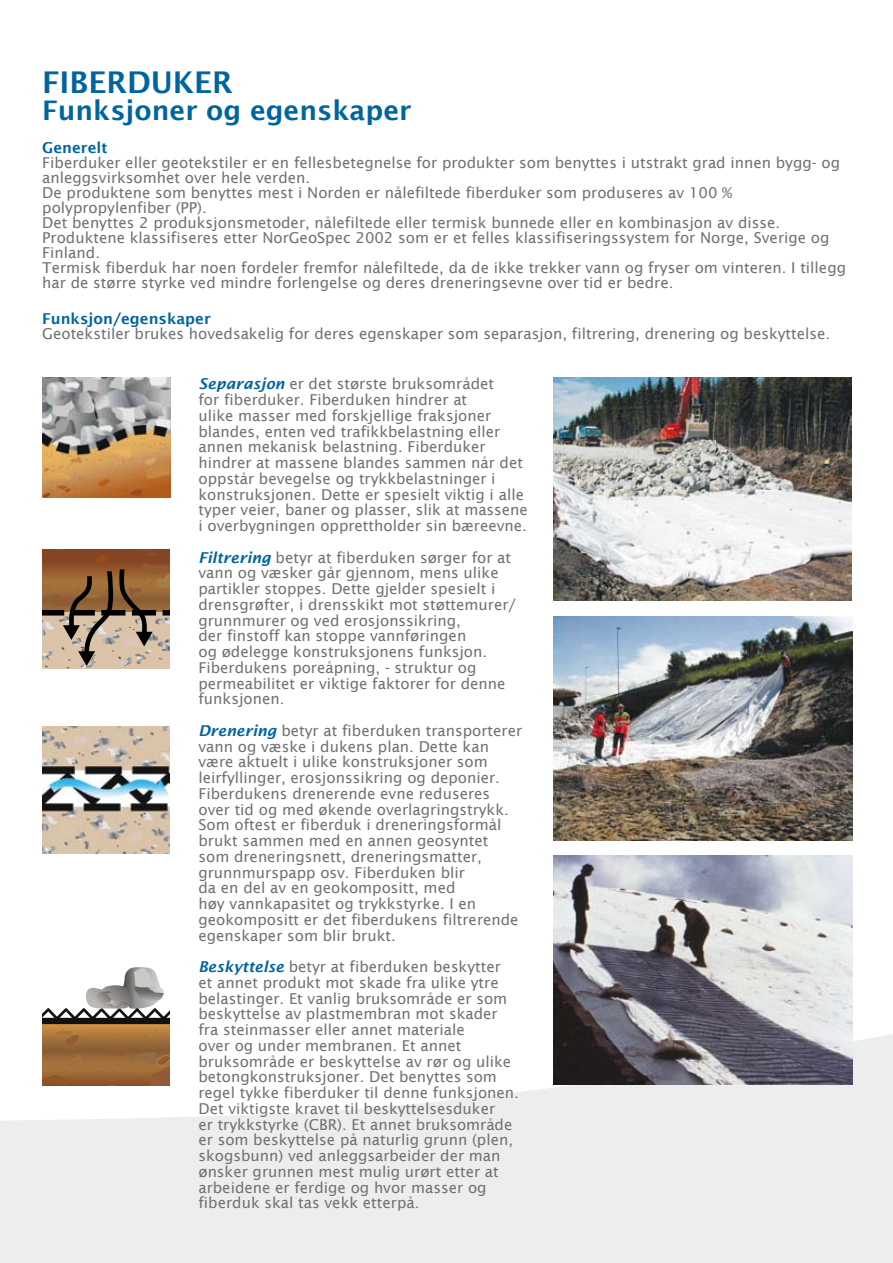
<style>
.page{position:relative;width:893px;height:1263px;background:#fff}
.page>*{position:absolute;margin:0;border:0;box-sizing:border-box;transform-origin:0 0}
.t1{font:600 30px "Lucida Sans";color:#00649f}
.t2{font:600 27px "Lucida Sans";color:#00649f}
.t3{font:15px/15.8px "Lucida Sans";color:#707173}
.t4{font:600 15px "Lucida Sans";color:#00649f}
.s1{font-weight:600;font-style:italic;color:#00649f}
</style>
<div class="page">
<svg style="left:0;top:967px;width:892px;height:296px;fill:#eceded"></svg>
<svg style="left:892px;top:1034px;width:1px;height:229px"></svg>
<img style="left:554px;top:378px;width:298px;height:223px">
<img style="left:554px;top:616px;width:299px;height:224px">
<img style="left:554px;top:855px;width:299px;height:230px">
<img style="left:42px;top:378px;width:129px;height:119px">
<svg style="left:42px;top:549px;width:128px;height:119px;background:#9a785a"></svg>
<svg style="left:42px;top:967px;width:128px;height:118px"></svg>
<img style="left:42px;top:727px;width:128px;height:127px">
<h1 class="t1" style="left:42px;top:65px;width:192px">FIBERDUKER</h1>
<h2 class="t2" style="left:42px;top:95px;width:371px">Funksjoner og egenskaper</h2>
<p class="t4" style="left:42px;top:139px;width:67px">Generelt</p>
<p class="t3" style="left:42px;top:155px;width:805px;line-height:15px">Fiberduker eller geotekstiler er en fellesbetegnelse for produkter som benyttes i utstrakt grad innen bygg- og anleggsvirksomhet over hele verden.<br>De produktene som benyttes mest i Norden er nålefiltede fiberduker som produseres av 100 % polypropylenfiber (PP).<br>Det benyttes 2 produksjonsmetoder, nålefiltede eller termisk bunnede eller en kombinasjon av disse.<br>Produktene klassifiseres etter NorGeoSpec 2002 som er et felles klassifiseringssystem for Norge, Sverige og Finland.<br>Termisk fiberduk har noen fordeler fremfor nålefiltede, da de ikke trekker vann og fryser om vinteren. I tillegg har de større styrke ved mindre forlengelse og deres dreneringsevne over tid er bedre.</p>
<p class="t4" style="left:42px;top:310px;width:170px">Funksjon/egenskaper</p>
<p class="t3" style="left:42px;top:326px;width:789px">Geotekstiler brukes hovedsakelig for deres egenskaper som separasjon, filtrering, drenering og beskyttelse.</p>
<p class="t3" style="left:198px;top:376px;width:331px"><span class="s1">Separasjon</span> er det største bruksområdet<br>for fiberduker. Fiberduken hindrer at<br>ulike masser med forskjellige fraksjoner blandes, enten ved trafikkbelastning eller annen mekanisk belastning. Fiberduker hindrer at massene blandes sammen når det oppstår bevegelse og trykkbelastninger i konstruksjonen. Dette er spesielt viktig i alle typer veier, baner og plasser, slik at massene i overbygningen opprettholder sin bæreevne.</p>
<p class="t3" style="left:198px;top:549px;width:319px"><span class="s1">Filtrering</span> betyr at fiberduken sørger for at vann og væsker går gjennom, mens ulike partikler stoppes. Dette gjelder spesielt i drensgrøfter, i drensskikt mot støttemurer/ grunnmurer og ved erosjonssikring,<br>der finstoff kan stoppe vannføringen<br>og ødelegge konstruksjonens funksjon.<br>Fiberdukens poreåpning, - struktur og permeabilitet er viktige faktorer for denne funksjonen.</p>
<p class="t3" style="left:198px;top:722px;width:325px"><span class="s1">Drenering</span> betyr at fiberduken transporterer vann og væske i dukens plan. Dette kan være aktuelt i ulike konstruksjoner som leirfyllinger, erosjonssikring og deponier.<br>Fiberdukens drenerende evne reduseres over tid og med økende overlagringstrykk.<br>Som oftest er fiberduk i dreneringsformål brukt sammen med en annen geosyntet som dreneringsnett, dreneringsmatter, grunnmurspapp osv. Fiberduken blir<br>da en del av en geokompositt, med<br>høy vannkapasitet og trykkstyrke. I en geokompositt er det fiberdukens filtrerende egenskaper som blir brukt.</p>
<p class="t3" style="left:198px;top:959px;width:322px"><span class="s1">Beskyttelse</span> betyr at fiberduken beskytter<br>et annet produkt mot skade fra ulike ytre belastinger. Et vanlig bruksområde er som beskyttelse av plastmembran mot skader fra steinmasser eller annet materiale<br>over og under membranen. Et annet bruksområde er beskyttelse av rør og ulike betongkonstruksjoner. Det benyttes som regel tykke fiberduker til denne funksjonen.<br>Det viktigste kravet til beskyttelsesduker<br>er trykkstyrke (CBR). Et annet bruksområde er som beskyttelse på naturlig grunn (plen, skogsbunn) ved anleggsarbeider der man ønsker grunnen mest mulig urørt etter at arbeidene er ferdige og hvor masser og fiberduk skal tas vekk etterpå.</p>
</div>
